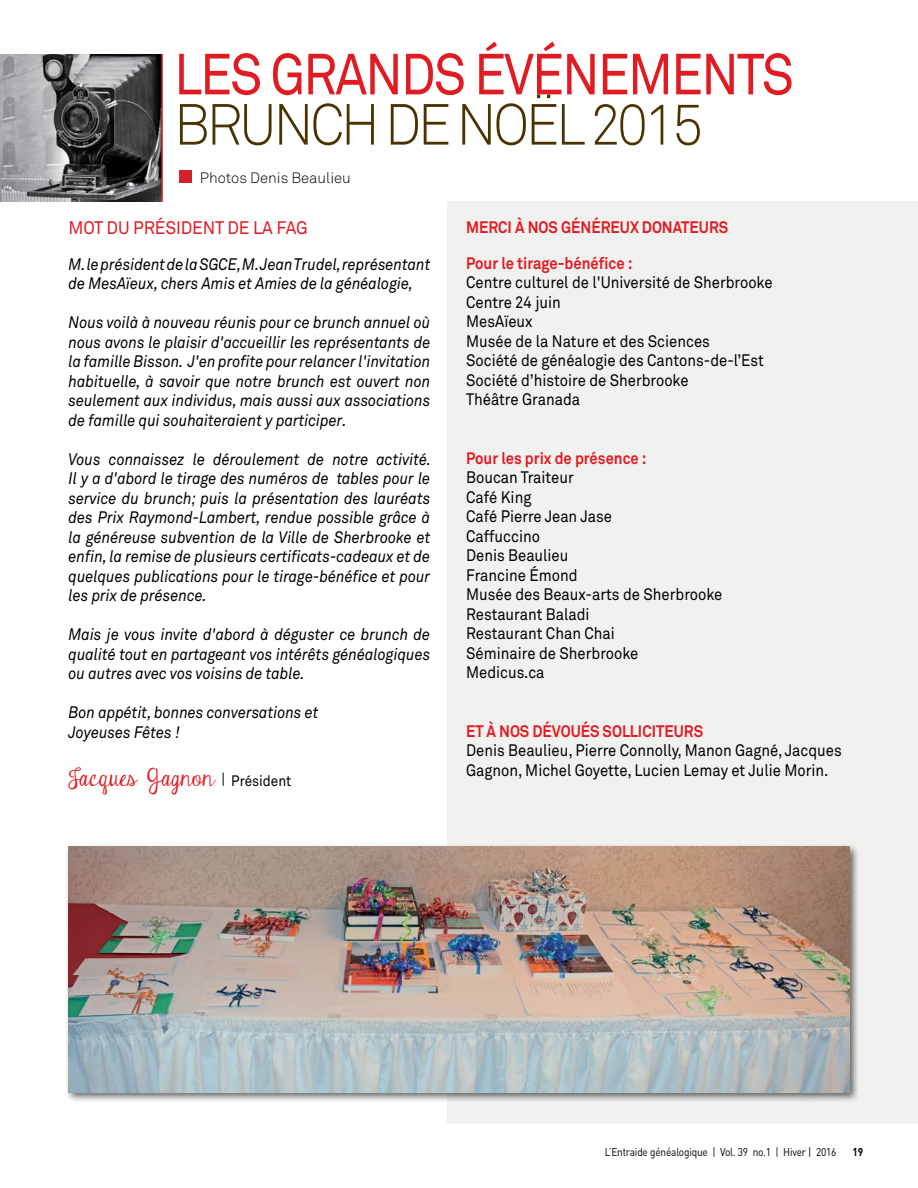
<style>
.page{position:relative;width:918px;height:1188px;background:#fff}
.page>*{position:absolute;margin:0;border:0;box-sizing:border-box;transform-origin:0 0}
.t1{font:57.15px "Akkurat";letter-spacing:-.04em;color:#e11b22;scale:.9 1}
.t2{font:300 57.15px "Akkurat";letter-spacing:-.06em;color:#4b3300;scale:.95 1}
.t3{font:italic 21px "Janda Elegant Handwriting";color:#e11b22;scale:.9 1}
.t4{font:18px "Akkurat";color:#e11b22;scale:.95 1}
.t5{font:italic 16.5px/19.5px "Akkurat";color:#000;text-align:justify;scale:.9 1}
.t6{font:16.5px/19.5px "Akkurat";color:#000;scale:.9 1}
.t7{font:700 16.5px/36px "Akkurat";color:#e11b22;scale:.9 1}
.t8{font:300 14.85px "Akkurat";color:#000}
.t9{font:11.25px "DIN";letter-spacing:-.02em;color:#000;scale:.9 1}
.t10{font:700 11.25px "DIN";color:#000;scale:.9 1}
.s1{font-family:"Akkurat";font-style:normal;font-size:15px;color:#000}
</style>
<div class="page">
<div style="left:448px;top:201px;width:470px;height:923px;background:#f1f1ef"></div>
<img style="left:0;top:54px;width:161px;height:147px">
<div style="left:180px;top:171px;width:12px;height:12px;background:#d2232a"></div>
<hr style="left:161px;top:54px;width:2px;height:148px;background:#d2232a">
<div style="left:64px;top:843px;width:795px;height:260px;background:#000;opacity:.6"></div>
<img style="left:69px;top:847px;width:780px;height:246px">
<h1 class="t1" style="left:174px;top:41px;width:180px">LES Grands</h1>
<h1 class="t1" style="left:474px;top:41px;width:357px">ÉVÉNEMENTS</h1>
<h1 class="t2" style="left:174px;top:91px;width:70px">Brunch</h1>
<h1 class="t2" style="left:385px;top:91px;width:336px">de Noël 2015</h1>
<p class="t8" style="left:200px;top:169px;width:153px">Photos Denis Beaulieu</p>
<p class="t4" style="left:69px;top:217px;width:80px">Motdu président</p>
<p class="t4" style="left:228px;top:217px;width:86px">de la FAG</p>
<p class="t5" style="left:69px;top:255px;width:404px">M. le président de la SGCE, M. Jean Trudel, représentant de MesAïeux, chers Amis et Amies de la généalogie,</p>
<p class="t5" style="left:69px;top:313px;width:404px">Nous voilà à nouveau réunis pour ce brunch annuel où nous avons le plaisir d'accueillir les représentants de la famille Bisson. J'en profite pour relancer l'invitation habituelle, à savoir que notre brunch est ouvert non seulement aux individus, mais aussi aux associations de famille qui souhaiteraient y participer.</p>
<p class="t5" style="left:69px;top:450px;width:404px">Vous connaissez le déroulement de notre activité.<br>Il y a d'abord le tirage des numéros de tables pour le service du brunch; puis la présentation des lauréats des Prix Raymond-Lambert, rendue possible grâce à la généreuse subvention de la Ville de Sherbrooke et enfin, la remise de plusieurs certificats-cadeaux et de quelques publications pour le tirage-bénéfice et pour les prix de présence.</p>
<p class="t5" style="left:69px;top:625px;width:403px">Mais je vous invite d'abord à déguster ce brunch de qualité tout en partageant vos intérêts généalogiques ou autres avec vos voisins de table.</p>
<p class="t5" style="left:69px;top:703px;width:279px">Bon appétit, bonnes conversations et<br>Joyeuses Fêtes !</p>
<p class="t3" style="left:69px;top:762px;width:249px">Jacques Gagnon <span class="s1">| Président</span></p>
<p class="t7" style="left:466px;top:209px;width:293px">MERCI À NOS GÉNÉREUX DONATEURS<br>Pour le tirage-bénéfice :</p>
<p class="t6" style="left:466px;top:273px;width:342px">Centre culturel de l'Université de Sherbrooke<br>Centre 24 juin<br>MesAïeux<br>Musée de la Nature et des Sciences<br>Société de généalogie des Cantons-de-l’Est<br>Société d’histoire de Sherbrooke<br>Théâtre Granada</p>
<p class="t7" style="left:466px;top:440px;width:202px">Pour les prix de présence :</p>
<p class="t6" style="left:466px;top:468px;width:286px">Boucan Traiteur<br>Café King<br>Café Pierre Jean Jase<br>Caffuccino<br>Denis Beaulieu<br>Francine Émond<br>Musée des Beaux-arts de Sherbrooke<br>Restaurant Baladi<br>Restaurant Chan Chai<br>Séminaire de Sherbrooke<br>Medicus.ca</p>
<p class="t7" style="left:466px;top:713px;width:265px">ET À NOS DÉVOUÉS SOLLICITEURS</p>
<p class="t6" style="left:466px;top:741px;width:419px">Denis Beaulieu, Pierre Connolly, Manon Gagné, Jacques<br>Gagnon, Michel Goyette, Lucien Lemay et Julie Morin.</p>
<p class="t9" style="left:605px;top:1145px;width:259px">L’Entraide généalogique | Vol. 39 no.1 | Hiver | 2016</p>
<p class="t10" style="left:853px;top:1144px;width:13px">19</p>
</div>
